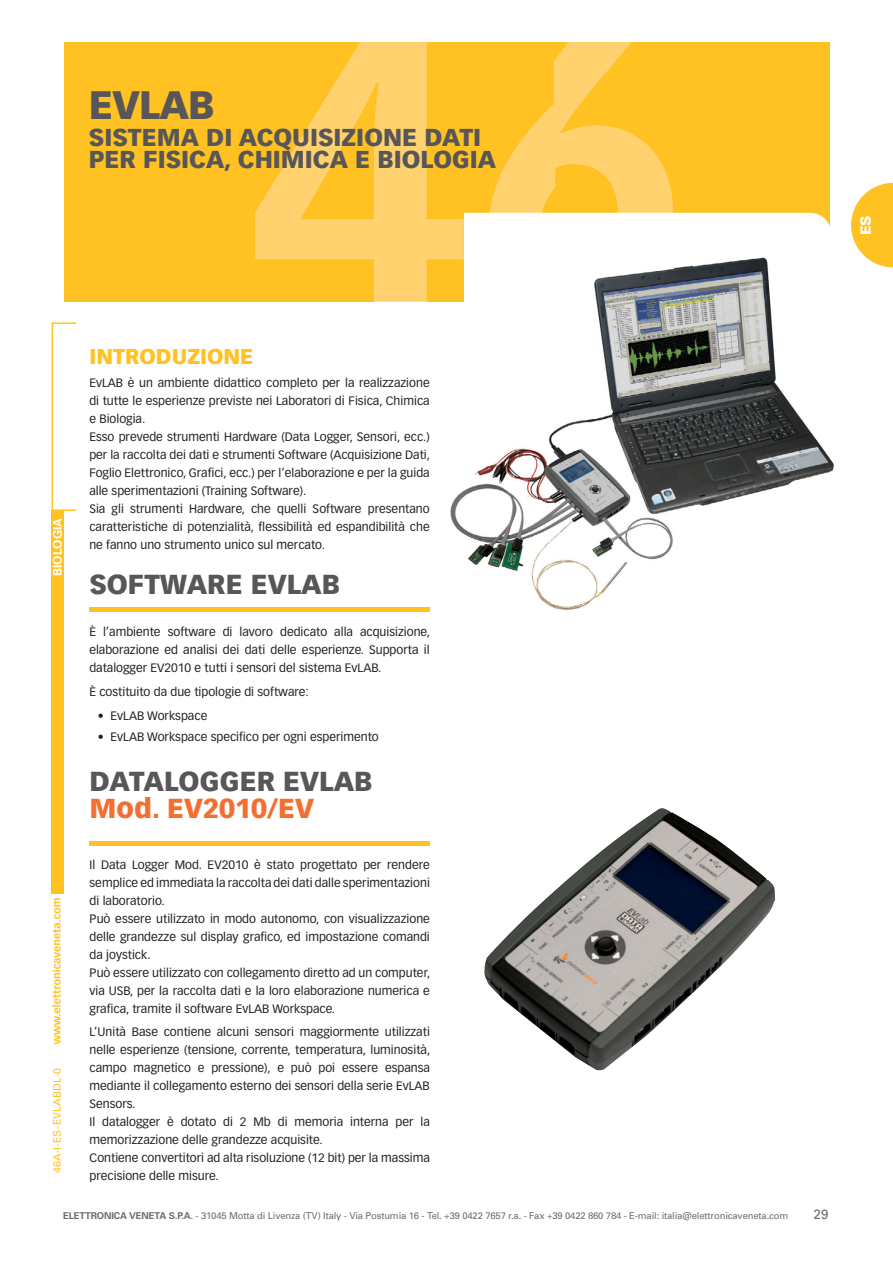
<style>
.page{position:relative;width:893px;height:1263px;background:#fff}
.page>*{position:absolute;margin:0;border:0;box-sizing:border-box;transform-origin:0 0}
.t1{font:900 39px "Vectora LH";letter-spacing:-.02em;color:#585659}
.t2{font:900 27px "Vectora LH";color:#585659}
.t3{font:900 27px "Vectora LH";color:#f36f31}
.t4{font:900 24px/22.5px "Vectora LH";color:#585659}
.t5{font:900 21px "Vectora LH";color:#ffc222}
.t6{font:900 14.25px "Univers";color:#fff}
.t7{font:13.5px "Univers";color:#6d6e70}
.t8{font:12px/18px "Vectora LH";color:#231f20}
.t9{font:700 12px "Univers";color:#fff}
.t10{font:10.5px "Univers";letter-spacing:.01em;color:#ffc222}
.t11{font:9.45px "Univers";letter-spacing:-.015em;color:#6d6e70}
.s1{font-weight:700}
</style>
<div class="page">
<div style="left:51px;top:510px;width:13px;height:383px;background:#ffc222"></div>
<svg style="left:52px;top:898px;width:9px;height:146px"></svg>
<svg style="left:851px;top:183px;width:41px;height:84px"></svg>
<div style="left:64px;top:42px;width:765px;height:259px;background:#ffc222"></div>
<svg style="left:255px;top:42px;width:187px;height:259px;fill:#ffd26f"></svg>
<svg style="left:488px;top:42px;width:185px;height:171px"></svg>
<img style="left:484px;top:808px;width:291px;height:263px">
<hr style="left:90px;top:841px;width:340px;height:4px;background:#ffc222">
<div style="left:89px;top:607px;width:341px;height:5px;background:#ffc222"></div>
<svg style="left:442px;top:213px;width:388px;height:89px;background:#fffbf2"></svg>
<img style="left:445px;top:248px;width:389px;height:362px">
<svg style="left:52px;top:322px;width:24px;height:189px"></svg>
<h1 class="t1" style="left:89px;top:88px;width:128px">EVLAB</h1>
<h3 class="t4" style="left:89px;top:127px;width:409px">SISTEMA DI ACQUISIZIONE DATI<br>PER FISICA, CHIMICA E BIOLOGIA</h3>
<p class="t6" style="left:860px;top:235px;width:21px;rotate:-90deg">ES</p>
<p class="t9" style="left:53px;top:576px;width:60px;rotate:-90deg">BIOLOGIA</p>
<p class="t10" style="left:53px;top:1173px;width:107px;rotate:-90deg">46A-I-ES-EVLABDL-0</p>
<h3 class="t5" style="left:89px;top:348px;width:166px">INTRODUZIONE</h3>
<p class="t8" style="left:89px;top:374px;width:342px">EvLAB è un ambiente didattico completo per la realizzazione di tutte le esperienze previste nei Laboratori di Fisica, Chimica e Biologia.<br>Esso prevede strumenti Hardware (Data Logger, Sensori, ecc.) per la raccolta dei dati e strumenti Software (Acquisizione Dati, Foglio Elettronico, Grafici, ecc.) per l’elaborazione e per la guida alle sperimentazioni (Training Software).<br>Sia gli strumenti Hardware, che quelli Software presentano caratteristiche di potenzialità, flessibilità ed espandibilità che ne fanno uno strumento unico sul mercato.</p>
<h2 class="t2" style="left:89px;top:573px;width:252px">SOFTWARE EVLAB</h2>
<p class="t8" style="left:89px;top:623px;width:342px;text-align:justify">È l’ambiente software di lavoro dedicato alla acquisizione, elaborazione ed analisi dei dati delle esperienze. Supporta il datalogger EV2010 e tutti i sensori del sistema EvLAB.</p>
<p class="t8" style="left:89px;top:683px;width:221px">È costituito da due tipologie di software:</p>
<p class="t8" style="left:98px;top:707px;width:111px">• EvLAB Workspace</p>
<p class="t8" style="left:98px;top:728px;width:282px">• EvLAB Workspace specifico per ogni esperimento</p>
<h2 class="t2" style="left:90px;top:770px;width:285px">DATALOGGER EVLAB</h2>
<h2 class="t3" style="left:90px;top:797px;width:226px">Mod. EV2010/EV</h2>
<p class="t8" style="left:90px;top:857px;width:342px">Il Data Logger Mod. EV2010 è stato progettato per rendere semplice ed immediata la raccolta dei dati dalle sperimentazioni di laboratorio.<br>Può essere utilizzato in modo autonomo, con visualizzazione delle grandezze sul display grafico, ed impostazione comandi da joystick.<br>Può essere utilizzato con collegamento diretto ad un computer, via USB, per la raccolta dati e la loro elaborazione numerica e grafica, tramite il software EvLAB Workspace.</p>
<p class="t8" style="left:90px;top:1023px;width:342px">L’Unità Base contiene alcuni sensori maggiormente utilizzati nelle esperienze (tensione, corrente, temperatura, luminosità, campo magnetico e pressione), e può poi essere espansa mediante il collegamento esterno dei sensori della serie EvLAB Sensors.<br>Il datalogger è dotato di 2 Mb di memoria interna per la memorizzazione delle grandezze acquisite.<br>Contiene convertitori ad alta risoluzione (12 bit) per la massima precisione delle misure.</p>
<p class="t11" style="left:63px;top:1212px;width:726px"><span class="s1">ELETTRONICA VENETA S.P.A.</span> - 31045 Motta di Livenza (TV) Italy - Via Postumia 16 - Tel. +39 0422 7657 r.a. - Fax +39 0422 860 784 - E-mail: italia@elettronicaveneta.com</p>
<p class="t7" style="left:813px;top:1209px;width:17px">29</p>
</div>
